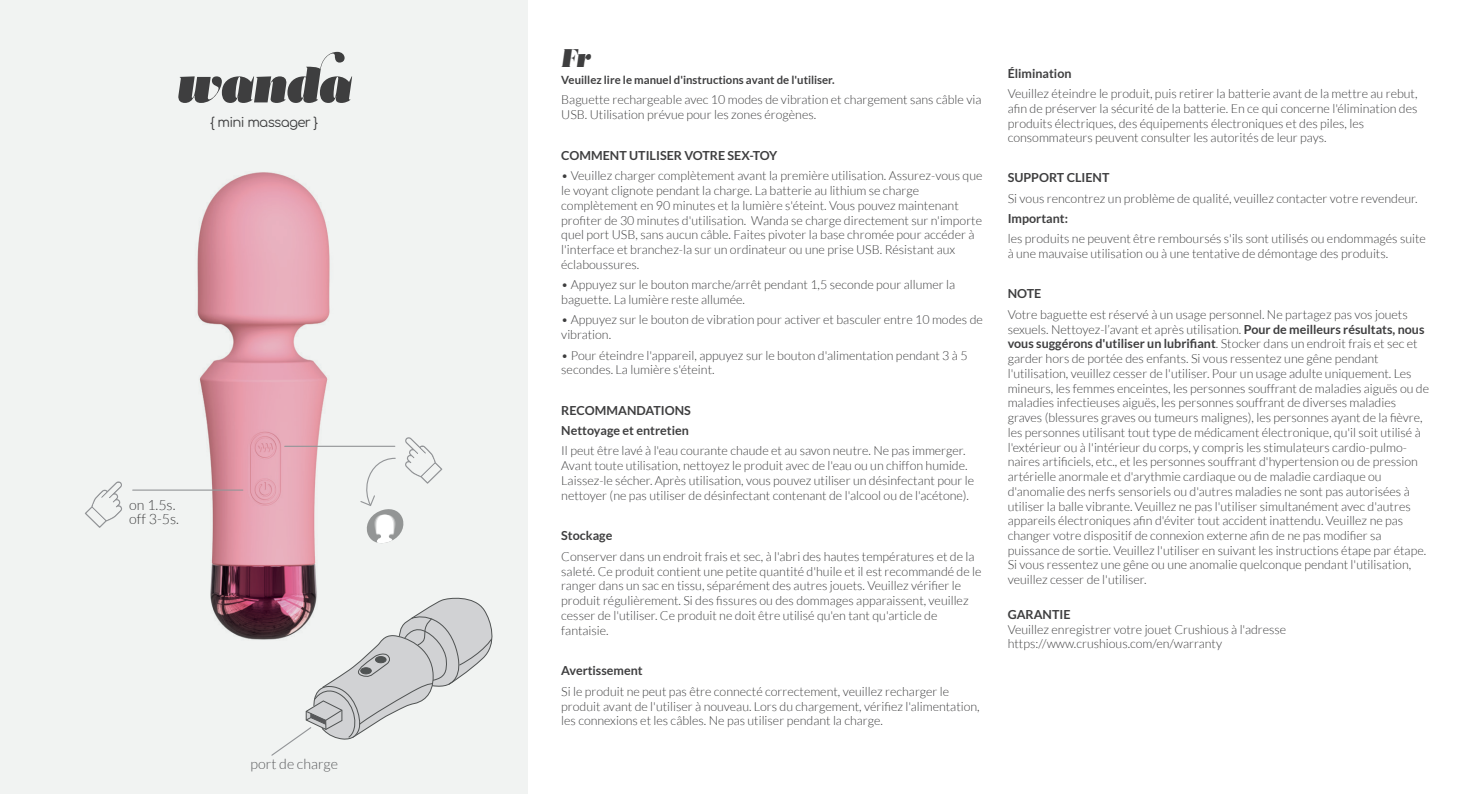
<style>
.page{position:relative;width:1475px;height:794px;background:#fff}
.page>*{position:absolute;margin:0;border:0;box-sizing:border-box;transform-origin:0 0}
.t1{font:51px "Acta Poster Swashes";color:#3e3e3f}
.t2{font:italic 25.6px "Acta Poster";color:#3e3e3f}
.t3{font:300 14.2px/14.2px "Lato";color:#3e3e3f}
.t4{font:300 14.2px "Lato";color:#57585a}
.t5{font:13.4px "Comfortaa";letter-spacing:-.05em;color:#3e3e3f}
.t6{font:300 12.4px/14.8px "Lato";color:#3e3e3f}
.t7{font:700 12.4px/20.4px "Lato";color:#3e3e3f}
.t8{font:700 11.4px "Lato";color:#3e3e3f}
.s1{font-weight:700}
</style>
<div class="page">
<div style="left:0;top:0;width:527px;height:794px;background:#f1f3f2"></div>
<img style="left:132px;top:172px;width:311px;height:468px">
<svg style="left:85px;top:481px;width:37px;height:47px"></svg>
<hr style="left:133px;top:489px;width:110px;height:1px;background:#939598">
<hr style="left:285px;top:446px;width:110px;height:1px;background:#939598">
<svg style="left:359px;top:437px;width:83px;height:108px"></svg>
<svg style="left:270px;top:595px;width:223px;height:161px"></svg>
<h1 class="t1" style="left:176px;top:55px;width:176px">wanda</h1>
<p class="t5" style="left:210px;top:110px;width:110px">{ mini massager }</p>
<p class="t3" style="left:129px;top:497px;width:51px">on 1.5s. off 3-5s.</p>
<p class="t4" style="left:250px;top:756px;width:89px">port de charge</p>
<h2 class="t2" style="left:561px;top:42px;width:30px">Fr</h2>
<p class="t8" style="left:561px;top:73px;width:275px">Veuillez lire le manuel d'instructions avant de l'utiliser.</p>
<p class="t6" style="left:561px;top:92px;width:421px">Baguette rechargeable avec 10 modes de vibration et chargement sans câble via<br>USB. Utilisation prévue pour les zones érogènes.</p>
<p class="t7" style="left:561px;top:145px;width:218px">COMMENT UTILISER VOTRE SEX-TOY</p>
<p class="t6" style="left:561px;top:168px;width:423px">• Veuillez charger complètement avant la première utilisation. Assurez-vous que le voyant clignote pendant la charge. La batterie au lithium se charge complètement en 90 minutes et la lumière s'éteint. Vous pouvez maintenant profiter de 30 minutes d'utilisation. Wanda se charge directement sur n'importe quel port USB, sans aucun câble. Faites pivoter la base chromée pour accéder à l'interface et branchez-la sur un ordinateur ou une prise USB. Résistant aux éclaboussures.</p>
<p class="t6" style="left:561px;top:277px;width:395px">• Appuyez sur le bouton marche/arrêt pendant 1,5 seconde pour allumer la baguette. La lumière reste allumée.</p>
<p class="t6" style="left:561px;top:312px;width:423px">• Appuyez sur le bouton de vibration pour activer et basculer entre 10 modes de vibration.</p>
<p class="t6" style="left:561px;top:348px;width:408px">• Pour éteindre l'appareil, appuyez sur le bouton d'alimentation pendant 3 à 5 secondes. La lumière s'éteint.</p>
<p class="t7" style="left:561px;top:399px;width:131px">RECOMMANDATIONS<br>Nettoyage et entretien</p>
<p class="t6" style="left:561px;top:443px;width:414px">Il peut être lavé à l'eau courante chaude et au savon neutre. Ne pas immerger.<br>Avant toute utilisation, nettoyez le produit avec de l'eau ou un chiffon humide.<br>Laissez-le sécher. Après utilisation, vous pouvez utiliser un désinfectant pour le nettoyer (ne pas utiliser de désinfectant contenant de l'alcool ou de l'acétone).</p>
<p class="t7" style="left:561px;top:525px;width:53px">Stockage</p>
<p class="t6" style="left:561px;top:549px;width:422px">Conserver dans un endroit frais et sec, à l'abri des hautes températures et de la saleté. Ce produit contient une petite quantité d'huile et il est recommandé de le ranger dans un sac en tissu, séparément des autres jouets. Veuillez vérifier le produit régulièrement. Si des fissures ou des dommages apparaissent, veuillez cesser de l'utiliser. Ce produit ne doit être utilisé qu'en tant qu'article de fantaisie.</p>
<p class="t7" style="left:561px;top:660px;width:83px">Avertissement</p>
<p class="t6" style="left:561px;top:684px;width:420px">Si le produit ne peut pas être connecté correctement, veuillez recharger le produit avant de l'utiliser à nouveau. Lors du chargement, vérifiez l'alimentation, les connexions et les câbles. Ne pas utiliser pendant la charge.</p>
<p class="t7" style="left:1007px;top:63px;width:65px">Élimination</p>
<p class="t6" style="left:1007px;top:86px;width:411px">Veuillez éteindre le produit, puis retirer la batterie avant de la mettre au rebut, afin de préserver la sécurité de la batterie. En ce qui concerne l'élimination des produits électriques, des équipements électroniques et des piles, les consommateurs peuvent consulter les autorités de leur pays.</p>
<p class="t7" style="left:1007px;top:167px;width:103px">SUPPORT CLIENT</p>
<p class="t6" style="left:1007px;top:191px;width:411px">Si vous rencontrez un problème de qualité, veuillez contacter votre revendeur.</p>
<p class="t7" style="left:1007px;top:208px;width:62px">Important:</p>
<p class="t6" style="left:1007px;top:231px;width:419px">les produits ne peuvent être remboursés s'ils sont utilisés ou endommagés suite à une mauvaise utilisation ou à une tentative de démontage des produits.</p>
<p class="t7" style="left:1007px;top:283px;width:35px">NOTE</p>
<p class="t6" style="left:1007px;top:307px;width:423px">Votre baguette est réservé à un usage personnel. Ne partagez pas vos jouets sexuels. Nettoyez-l’avant et après utilisation. <span class="s1">Pour de meilleurs résultats, nous vous suggérons d'utiliser un lubrifiant</span>. Stocker dans un endroit frais et sec et garder hors de portée des enfants. Si vous ressentez une gêne pendant l'utilisation, veuillez cesser de l'utiliser. Pour un usage adulte uniquement. Les mineurs, les femmes enceintes, les personnes souffrant de maladies aiguës ou de maladies infectieuses aiguës, les personnes souffrant de diverses maladies graves (blessures graves ou tumeurs malignes), les personnes ayant de la fièvre, les personnes utilisant tout type de médicament électronique, qu'il soit utilisé à l'extérieur ou à l'intérieur du corps, y compris les stimulateurs cardio-pulmo&shy;naires artificiels, etc., et les personnes souffrant d'hypertension ou de pression artérielle anormale et d'arythmie cardiaque ou de maladie cardiaque ou d'anomalie des nerfs sensoriels ou d'autres maladies ne sont pas autorisées à utiliser la balle vibrante. Veuillez ne pas l'utiliser simultanément avec d'autres appareils électroniques afin d'éviter tout accident inattendu. Veuillez ne pas changer votre dispositif de connexion externe afin de ne pas modifier sa puissance de sortie. Veuillez l'utiliser en suivant les instructions étape par étape.<br>Si vous ressentez une gêne ou une anomalie quelconque pendant l'utilisation, veuillez cesser de l'utiliser.</p>
<p class="t7" style="left:1007px;top:604px;width:64px">GARANTIE</p>
<p class="t6" style="left:1007px;top:622px;width:280px">Veuillez enregistrer votre jouet Crushious à l'adresse https://www.crushious.com/en/warranty</p>
</div>
